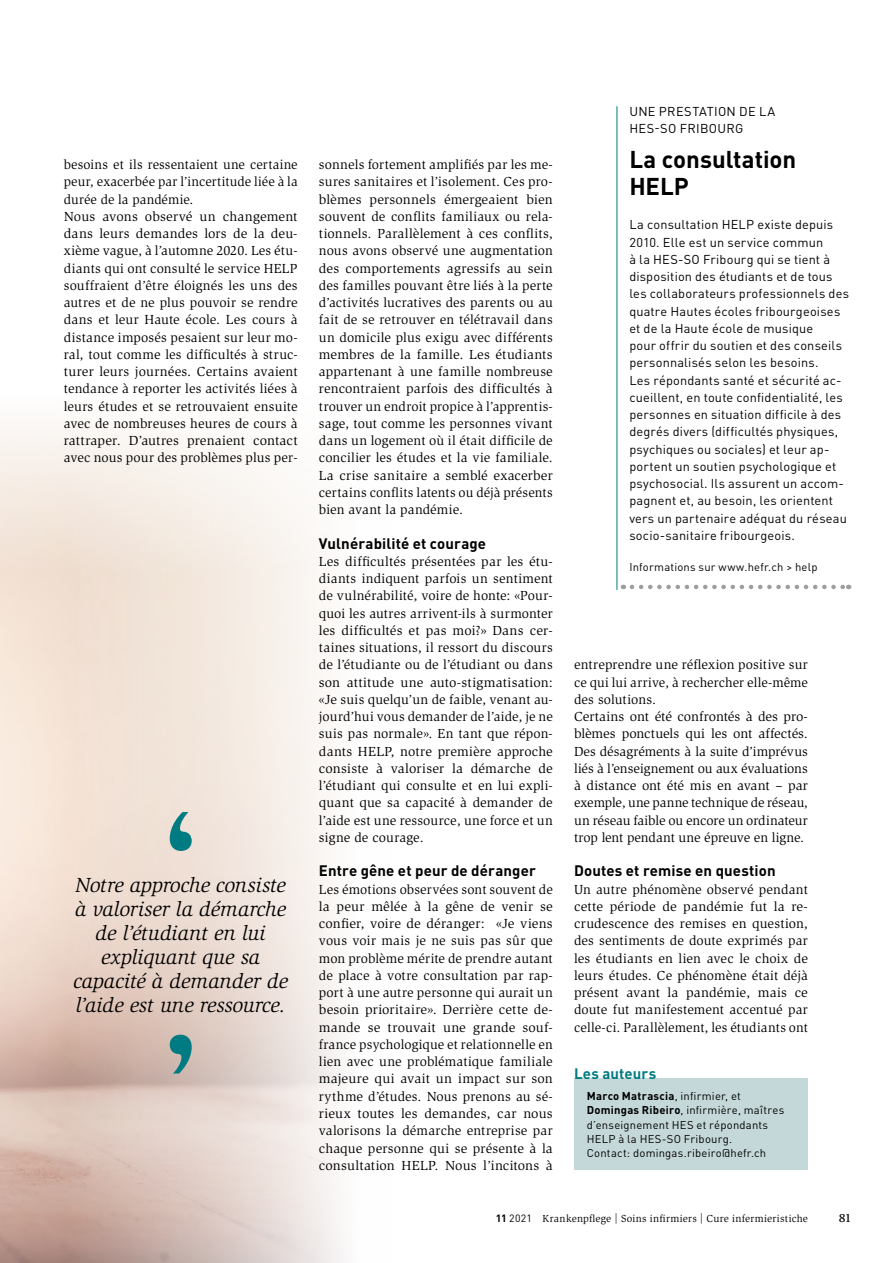
<style>
.page{position:relative;width:893px;height:1263px;background:#fff}
.page>*{position:absolute;margin:0;border:0;box-sizing:border-box;transform-origin:0 0}
.t1{font:700 24px/27px "DIN Pro";letter-spacing:-.005em;color:#000}
.t2{font:italic 21px/24px "Slimbach Std";letter-spacing:-.005em;color:#000;text-align:center}
.t3{font:700 15px "DIN Pro";letter-spacing:.005em;color:#000}
.t4{font:700 15px "DIN Pro";letter-spacing:.01em;color:#007b81}
.t5{font:13.5px/17.2px "Slimbach Std";letter-spacing:.01em;color:#000;text-align:justify}
.t6{font:12.75px/17.2px "DIN Pro";letter-spacing:.015em;color:#000}
.t7{font:700 12px "Esta Pro";color:#000}
.t8{font:11.25px/14.2px "DIN Pro";letter-spacing:.02em;color:#000}
.t9{font:10.5px "Slimbach Std";letter-spacing:.025em;color:#000}
.s1{font-weight:700}
.s2{font-family:"DIN Pro";font-weight:700}
.s3{font-family:"DIN Pro"}
</style>
<div class="page">
<img style="left:0;top:583px;width:345px;height:680px">
<svg style="left:0;top:425px;width:320px;height:158px;fill:#f7f0ea"></svg>
<div style="left:574px;top:1078px;width:234px;height:92px;background:#c5d8d9"></div>
<svg style="left:170px;top:812px;width:22px;height:39px"></svg>
<svg style="left:170px;top:1035px;width:22px;height:38px"></svg>
<svg style="left:632px;top:585px;width:217px;height:4px"></svg>
<hr style="left:617px;top:106px;width:1px;height:484px;background:#007b81">
<p class="t5" style="left:64px;top:156px;width:235px;text-align:left">besoins et ils ressentaient une certaine peur, exacerbée par l’incertitude liée à la durée de la pandémie.<br>Nous avons observé un changement dans leurs demandes lors de la deu&shy;xième vague, à l’automne 2020. Les étu&shy;diants qui ont consulté le service HELP souffraient d’être éloignés les uns des autres et de ne plus pouvoir se rendre dans et leur Haute école. Les cours à distance imposés pesaient sur leur mo&shy;ral, tout comme les difficultés à struc&shy;turer leurs journées. Certains avaient tendance à reporter les activités liées à leurs études et se retrouvaient ensuite avec de nombreuses heures de cours à rattraper. D’autres prenaient contact avec nous pour des problèmes plus per-</p>
<h2 class="t2" style="left:73px;top:873px;width:216px">Notre approche consiste à valoriser la démarche de l’étudiant en lui expliquant que sa capacité à demander de l’aide est une ressource.</h2>
<p class="t5" style="left:319px;top:156px;width:235px">sonnels fortement amplifiés par les me&shy;sures sanitaires et l’isolement. Ces pro&shy;blèmes personnels émergeaient bien souvent de conflits familiaux ou rela&shy;tionnels. Parallèlement à ces conflits, nous avons observé une augmentation des comportements agressifs au sein des familles pouvant être liés à la perte d’activités lucratives des parents ou au fait de se retrouver en télétravail dans un domicile plus exigu avec différents membres de la famille. Les étudiants appartenant à une famille nombreuse rencontraient parfois des difficultés à trouver un endroit propice à l’apprentis&shy;sage, tout comme les personnes vivant dans un logement où il était difficile de concilier les études et la vie familiale.<br>La crise sanitaire a semblé exacerber certains conflits latents ou déjà présents bien avant la pandémie.</p>
<p class="t3" style="left:319px;top:533px;width:169px">Vulnérabilité et courage</p>
<p class="t5" style="left:319px;top:553px;width:235px">Les difficultés présentées par les étu&shy;diants indiquent parfois un sentiment de vulnérabilité, voire de honte: «Pour&shy;quoi les autres arrivent-ils à surmonter les difficultés et pas moi?» Dans cer&shy;taines situations, il ressort du discours de l’étudiante ou de l’étudiant ou dans son attitude une auto-stigmatisation: «Je suis quelqu’un de faible, venant au&shy;jourd’hui vous demander de l’aide, je ne suis pas normale». En tant que répon&shy;dants HELP, notre première approche consiste à valoriser la démarche de l’étudiant qui consulte et en lui expli&shy;quant que sa capacité à demander de l’aide est une ressource, une force et un signe de courage.</p>
<p class="t3" style="left:319px;top:861px;width:218px">Entre gêne et peur de déranger</p>
<p class="t5" style="left:319px;top:881px;width:235px">Les émotions observées sont souvent de la peur mêlée à la gêne de venir se confier, voire de déranger: «Je viens vous voir mais je ne suis pas sûr que mon problème mérite de prendre autant de place à votre consultation par rap&shy;port à une autre personne qui aurait un besoin prioritaire». Derrière cette de&shy;mande se trouvait une grande souf&shy;france psychologique et relationnelle en lien avec une problématique familiale majeure qui avait un impact sur son rythme d’études. Nous prenons au sé&shy;rieux toutes les demandes, car nous valorisons la démarche entreprise par chaque personne qui se présente à la consultation HELP. Nous l’incitons à</p>
<p class="t6" style="left:629px;top:102px;width:147px">UNE PRESTATION DE LA<br>HES-SO FRIBOURG</p>
<h1 class="t1" style="left:629px;top:145px;width:168px">La consultation<br>HELP</h1>
<p class="t6" style="left:629px;top:216px;width:221px">La consultation HELP existe depuis 2010. Elle est un service commun<br>à la HES-SO Fribourg qui se tient à disposition des étudiants et de tous les collaborateurs professionnels des quatre Hautes écoles fribourgeoises et de la Haute école de musique<br>pour offrir du soutien et des conseils personnalisés selon les besoins.<br>Les répondants santé et sécurité ac&shy;cueillent, en toute confidentialité, les personnes en situation difficile à des degrés divers (difficultés physiques, psychiques ou sociales) et leur ap&shy;portent un soutien psychologique et psychosocial. Ils assurent un accom&shy;pagnent et, au besoin, les orientent vers un partenaire adéquat du réseau socio-sanitaire fribourgeois.</p>
<p class="t8" style="left:629px;top:559px;width:190px">Informations sur www.hefr.ch &gt; help</p>
<p class="t5" style="left:574px;top:656px;width:235px;text-align:left">entreprendre une réflexion positive sur ce qui lui arrive, à rechercher elle-même des solutions.<br>Certains ont été confrontés à des pro&shy;blèmes ponctuels qui les ont affectés.<br>Des désagréments à la suite d’imprévus liés à l’enseignement ou aux évaluations à distance ont été mis en avant – par exemple, une panne technique de réseau, un réseau faible ou encore un ordinateur trop lent pendant une épreuve en ligne.</p>
<p class="t3" style="left:574px;top:861px;width:203px">Doutes et remise en question</p>
<p class="t5" style="left:574px;top:881px;width:235px">Un autre phénomène observé pendant cette période de pandémie fut la re&shy;crudescence des remises en question, des sentiments de doute exprimés par les étudiants en lien avec le choix de leurs études. Ce phénomène était déjà présent avant la pandémie, mais ce doute fut manifestement accentué par celle-ci. Parallèlement, les étudiants ont</p>
<p class="t4" style="left:574px;top:1063px;width:84px">Les auteurs</p>
<p class="t8" style="left:587px;top:1088px;width:199px"><span class="s1">Marco Matrascia</span>, infirmier, et <span class="s1">Domingas Ribeiro</span>, infirmière, maîtres d’enseignement HES et répondants HELP à la HES-SO Fribourg.<br>Contact: domingas.ribeiro@hefr.ch</p>
<p class="t9" style="left:496px;top:1212px;width:314px"><span class="s2">11</span> <span class="s3">2021</span> Krankenpflege | Soins infirmiers | Cure infermieristiche</p>
<p class="t7" style="left:839px;top:1209px;width:13px">81</p>
</div>
